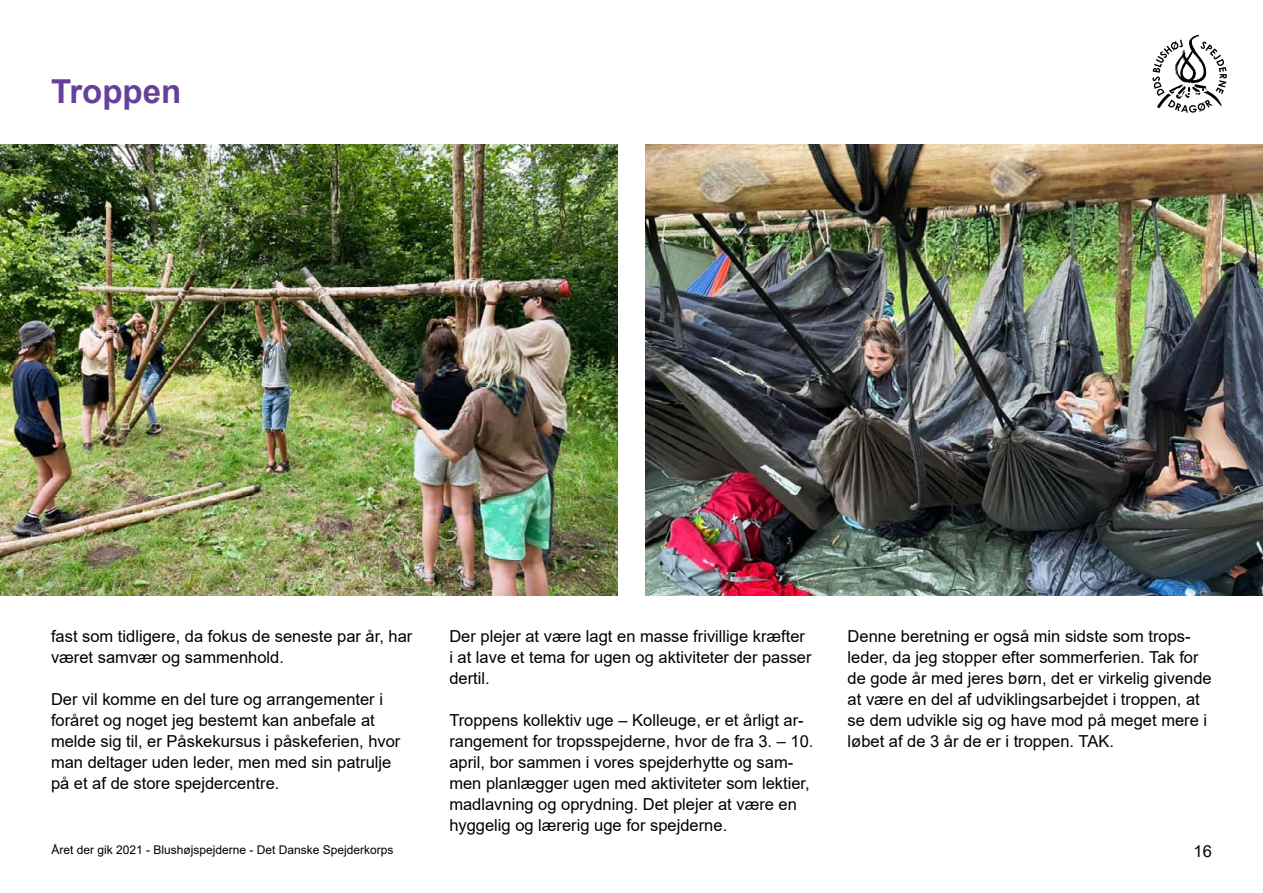
<style>
.page{position:relative;width:1263px;height:893px;background:#fff}
.page>*{position:absolute;margin:0;border:0;box-sizing:border-box;transform-origin:0 0}
.t1{font:700 33px "Arial";color:#66419a}
.t2{font:16.5px/21px "Arial";color:#000}
.t3{font:12px "Arial";color:#000}
</style>
<div class="page">
<svg style="left:1152px;top:35px;width:75px;height:78px"></svg>
<img style="left:646px;top:145px;width:617px;height:450px">
<img style="left:0;top:145px;width:617px;height:450px">
<h1 class="t1" style="left:51px;top:68px;width:132px">Troppen</h1>
<p class="t2" style="left:51px;top:626px;width:363px">fast som tidligere, da fokus de seneste par år, har været samvær og sammenhold.</p>
<p class="t2" style="left:51px;top:689px;width:351px">Der vil komme en del ture og arrangementer i foråret og noget jeg bestemt kan anbefale at melde sig til, er Påskekursus i påskeferien, hvor man deltager uden leder, men med sin patrulje på et af de store spejdercentre.</p>
<p class="t2" style="left:449px;top:626px;width:364px">Der plejer at være lagt en masse frivillige kræfter i at lave et tema for ugen og aktiviteter der passer dertil.</p>
<p class="t2" style="left:449px;top:710px;width:366px">Troppens kollektiv uge – Kolleuge, er et årligt ar&shy;rangement for tropsspejderne, hvor de fra 3. – 10. april, bor sammen i vores spejderhytte og sam&shy;men planlægger ugen med aktiviteter som lektier, madlavning og oprydning. Det plejer at være en hyggelig og lærerig uge for spejderne.</p>
<p class="t2" style="left:848px;top:626px;width:366px">Denne beretning er også min sidste som trops&shy;leder, da jeg stopper efter sommerferien. Tak for de gode år med jeres børn, det er virkelig givende at være en del af udviklingsarbejdet i troppen, at se dem udvikle sig og have mod på meget mere i løbet af de 3 år de er i troppen. TAK.</p>
<p class="t3" style="left:51px;top:842px;width:344px">Året der gik 2021 - Blushøjspejderne - Det Danske Spejderkorps</p>
<p class="t2" style="left:1193px;top:840px;width:20px">16</p>
</div>
